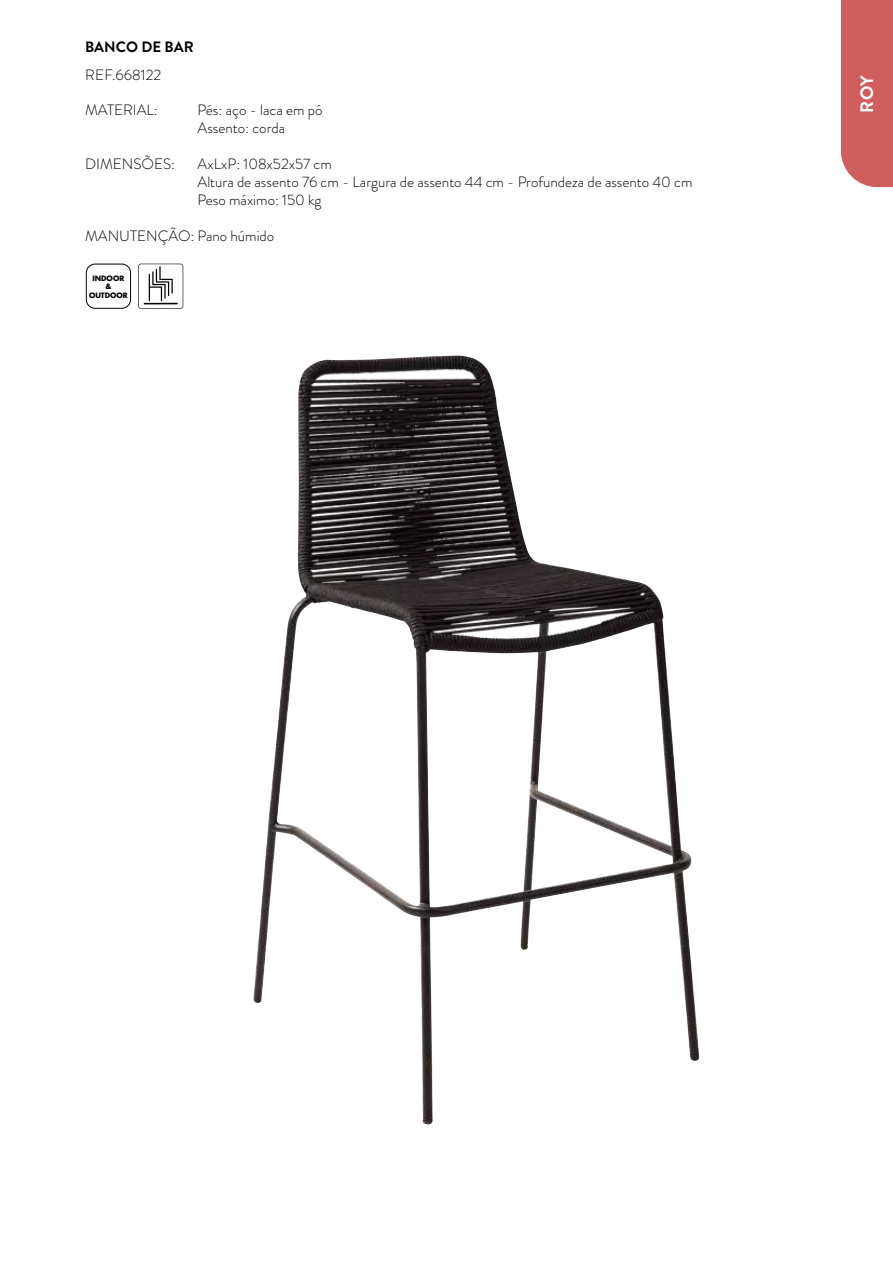
<style>
.page{position:relative;width:893px;height:1263px;background:#fff}
.page>*{position:absolute;margin:0;border:0;box-sizing:border-box;transform-origin:0 0}
.t1{font:700 18px "Brandon Grotesque";color:#fff}
.t2{font:300 15px/18px "Brandon Grotesque";color:#000}
.t3{font:700 15px "Brandon Grotesque";color:#000}
.t4{font:700 7.2px/8.7px "Futura Std";color:#000;text-align:center}
</style>
<div class="page">
<div style="left:841px;top:0;width:52px;height:188px;background:#cf5e5e"></div>
<img style="left:253px;top:356px;width:446px;height:769px">
<svg style="left:138px;top:264px;width:45px;height:45px"></svg>
<div style="left:86px;top:264px;width:45px;height:45px;border:1px solid #000;border-radius:9px"></div>
<p class="t3" style="left:85px;top:36px;width:110px">BANCO DE BAR</p>
<p class="t2" style="left:85px;top:65px;width:78px">REF.668122</p>
<p class="t2" style="left:85px;top:100px;width:74px">MATERIAL:</p>
<p class="t2" style="left:198px;top:100px;width:126px">Pés: aço - laca em pó<br>Assento: corda</p>
<p class="t2" style="left:85px;top:154px;width:91px">DIMENSÕES:</p>
<p class="t2" style="left:198px;top:154px;width:496px">AxLxP: 108x52x57 cm<br>Altura de assento 76 cm - Largura de assento 44 cm - Profundeza de assento 40 cm<br>Peso máximo: 150 kg</p>
<p class="t2" style="left:85px;top:226px;width:191px">MANUTENÇÃO: Pano húmido</p>
<p class="t4" style="left:89px;top:273px;width:40px">INDOOR &amp;<br>OUTDOOR</p>
<p class="t1" style="left:854px;top:113px;width:39px;rotate:-90deg">ROY</p>
</div>
